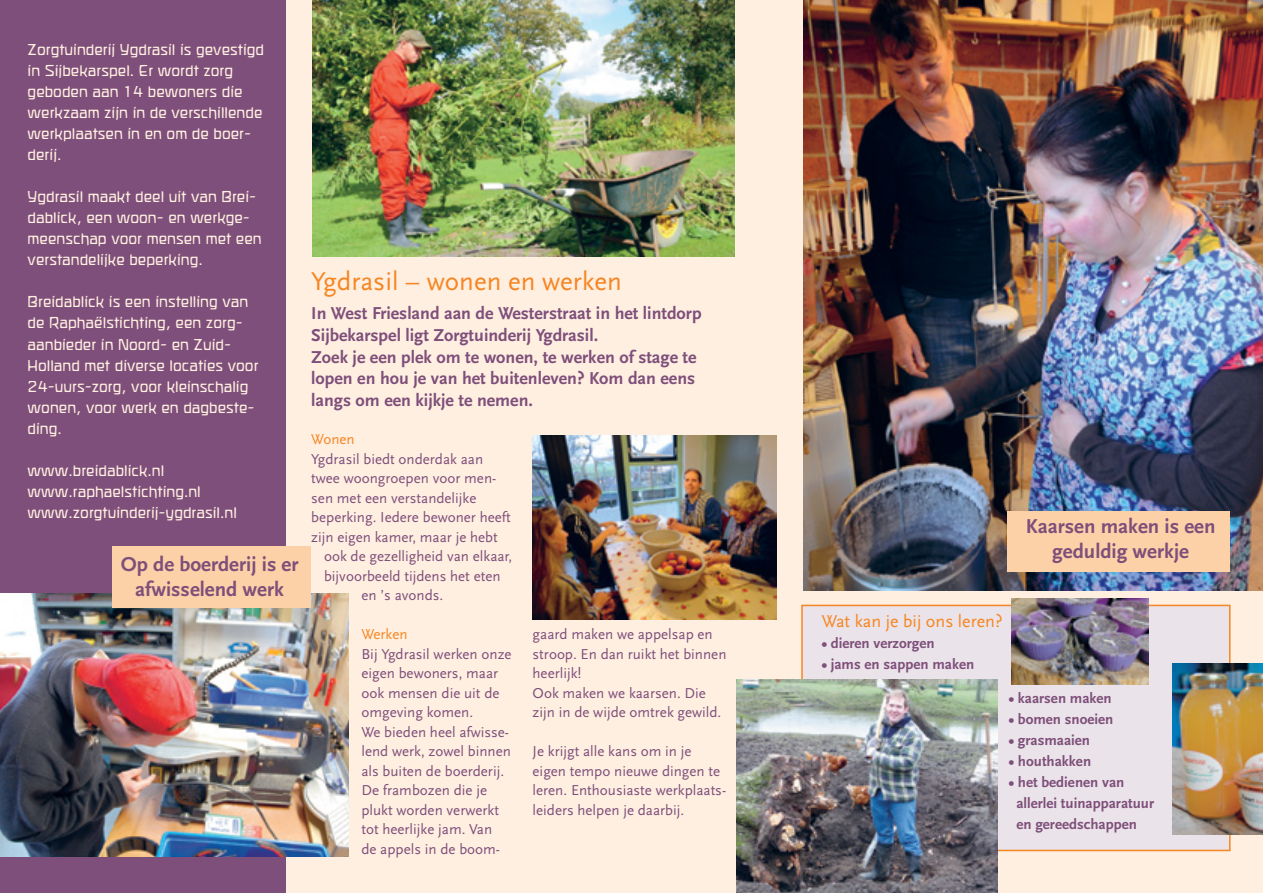
<style>
.page{position:relative;width:1263px;height:893px;background:#fff}
.page>*{position:absolute;margin:0;border:0;box-sizing:border-box;transform-origin:0 0}
.t1{font:27px "Scala Sans";color:#f68622}
.t2{font:700 21px/25.5px "Scala Sans";color:#7e4f7a;text-align:center}
.t3{font:700 18px/21.6px "Scala Sans";color:#7e4f7a}
.t4{font:18px "Scala Sans";color:#f68622}
.t5{font:16.5px/21px "ROBIRKE Normal";color:#ffefe0}
.t6{font:15px/19.5px "Scala Sans";color:#7e4f7a}
.t7{font:700 15px/21px "Scala Sans";color:#7e4f7a}
.t8{font:15px "Scala Sans";color:#f68622}
</style>
<div class="page">
<div style="left:265px;top:0;width:998px;height:893px;background:#ffefe1"></div>
<div style="left:801px;top:605px;width:429px;height:246px;background:#eae3e9;border:2px solid #f68622"></div>
<div style="left:0;top:0;width:286px;height:893px;background:#7e4f7a"></div>
<img style="left:313px;top:0;width:422px;height:257px">
<img style="left:803px;top:0;width:460px;height:591px">
<img style="left:0;top:593px;width:349px;height:264px">
<div style="left:113px;top:546px;width:198px;height:62px;background:#fdd1a7"></div>
<img style="left:533px;top:436px;width:243px;height:184px">
<img style="left:736px;top:679px;width:261px;height:214px">
<img style="left:1011px;top:598px;width:137px;height:87px">
<img style="left:1172px;top:663px;width:91px;height:171px">
<div style="left:1007px;top:511px;width:223px;height:60px;background:#fdd1a7"></div>
<p class="t5" style="left:28px;top:40px;width:238px">Zorgtuinderij Ygdrasil is gevestigd in Sijbekarspel. Er wordt zorg geboden aan 14 bewoners die werkzaam zijn in de verschillende werkplaatsen in en om de boer&shy;derij.</p>
<p class="t5" style="left:28px;top:187px;width:236px">Ygdrasil maakt deel uit van Brei&shy;dablick, een woon- en werkge&shy;meenschap voor mensen met een verstandelijke beperking.</p>
<p class="t5" style="left:28px;top:292px;width:232px">Breidablick is een instelling van de Raphaëlstichting, een zorg&shy;aanbieder in Noord- en Zuid-<br>Holland met diverse locaties voor<br>24-uurs-zorg, voor kleinschalig wonen, voor werk en dagbeste&shy;ding.</p>
<p class="t5" style="left:28px;top:460px;width:211px">www.breidablick.nl www.raphaelstichting.nl www.zorgtuinderij-ygdrasil.nl</p>
<h2 class="t2" style="left:121px;top:552px;width:179px">Op de boerderij is er afwisselend werk</h2>
<h1 class="t1" style="left:311px;top:267px;width:312px">Ygdrasil – wonen en werken</h1>
<p class="t3" style="left:311px;top:303px;width:392px">In West Friesland aan de Westerstraat in het lintdorp Sijbekarspel ligt Zorgtuinderij Ygdrasil.<br>Zoek je een plek om te wonen, te werken of stage te lopen en hou je van het buitenleven? Kom dan eens langs om een kijkje te nemen.</p>
<p class="t8" style="left:311px;top:431px;width:45px">Wonen</p>
<p class="t6" style="left:311px;top:449px;width:173px">Ygdrasil biedt onderdak aan</p>
<p class="t6" style="left:311px;top:469px;width:187px">twee woongroepen voor men-</p>
<p class="t6" style="left:311px;top:488px;width:167px">sen met een verstandelijke</p>
<p class="t6" style="left:311px;top:508px;width:201px">beperking. Iedere bewoner heeft</p>
<p class="t6" style="left:311px;top:527px;width:188px">zijn eigen kamer, maar je hebt</p>
<p class="t6" style="left:324px;top:547px;width:190px">ook de gezelligheid van elkaar,</p>
<p class="t6" style="left:324px;top:566px;width:178px">bijvoorbeeld tijdens het eten</p>
<p class="t6" style="left:361px;top:586px;width:83px">en ’s avonds.</p>
<p class="t8" style="left:361px;top:626px;width:48px">Werken</p>
<p class="t6" style="left:361px;top:644px;width:152px">Bij Ygdrasil werken onze eigen bewoners, maar ook mensen die uit de omgeving komen.<br>We bieden heel afwisse&shy;lend werk, zowel binnen als buiten de boerderij.<br>De frambozen die je plukt worden verwerkt tot heerlijke jam. Van<br>de appels in de boom-</p>
<p class="t6" style="left:533px;top:625px;width:195px">gaard maken we appelsap en stroop. En dan ruikt het binnen heerlijk!<br>Ook maken we kaarsen. Die zijn in de wijde omtrek gewild.</p>
<p class="t6" style="left:533px;top:742px;width:195px">Je krijgt alle kans om in je eigen tempo nieuwe dingen te leren. Enthousiaste werkplaats&shy;leiders helpen je daarbij.</p>
<p class="t4" style="left:822px;top:611px;width:182px">Wat kan je bij ons leren?</p>
<p class="t7" style="left:822px;top:633px;width:114px">• dieren verzorgen</p>
<p class="t7" style="left:822px;top:654px;width:154px">• jams en sappen maken</p>
<h2 class="t2" style="left:1026px;top:513px;width:191px">Kaarsen maken is een geduldig werkje</h2>
<p class="t7" style="left:1009px;top:688px;width:104px">• kaarsen maken</p>
<p class="t7" style="left:1009px;top:709px;width:106px">• bomen snoeien</p>
<p class="t7" style="left:1009px;top:730px;width:83px">• grasmaaien</p>
<p class="t7" style="left:1009px;top:751px;width:84px">• houthakken</p>
<p class="t7" style="left:1016px;top:772px;width:139px;text-indent:-8px">• het bedienen van allerlei tuinapparatuur en gereedschappen</p>
</div>
